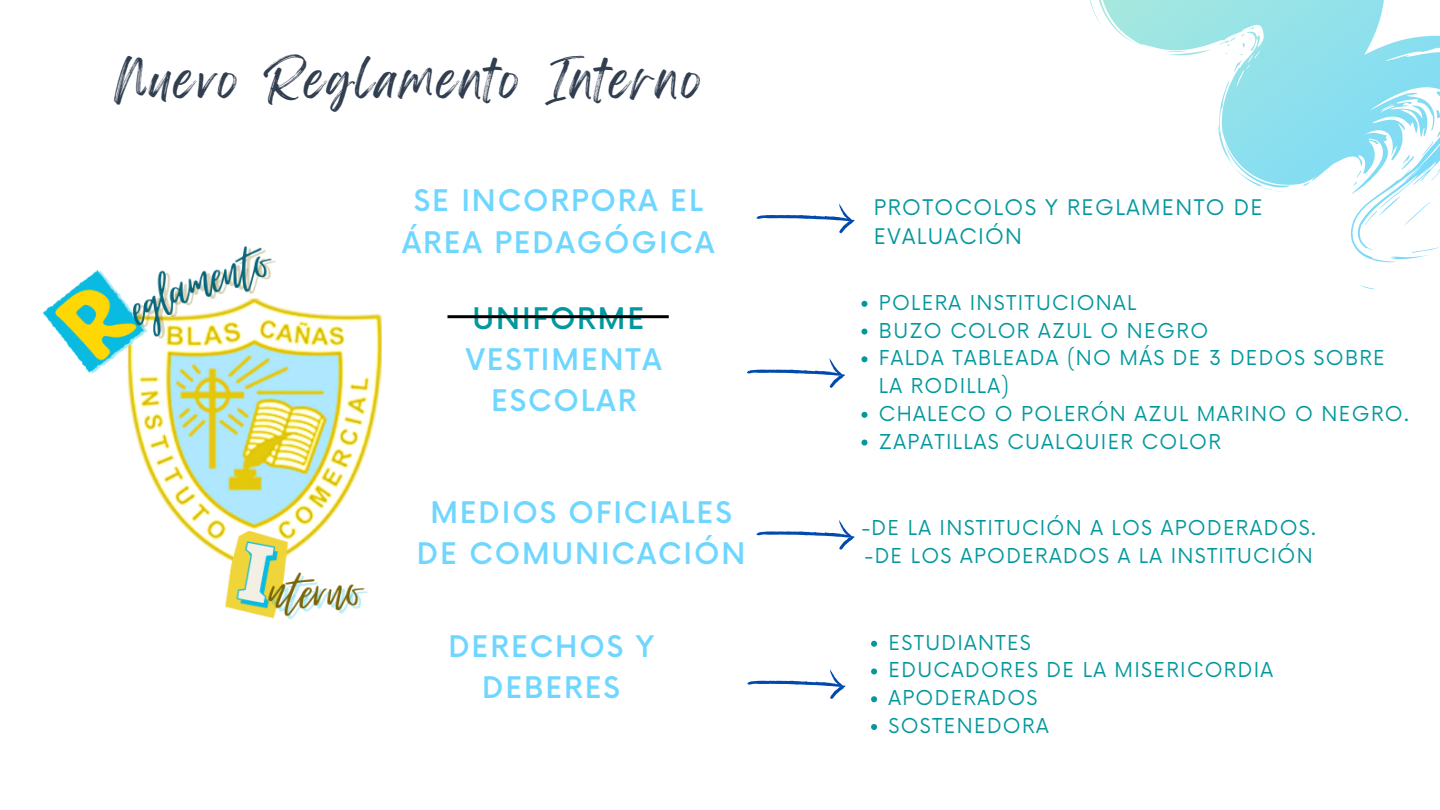
<style>
.page{position:relative;width:1440px;height:810px;background:#fff}
.page>*{position:absolute;margin:0;border:0;box-sizing:border-box;transform-origin:0 0}
.t1{font:44.3px "Feeling Passionate";letter-spacing:.085em;color:#313e50}
.t2{font:500 29px/41.2px "Now";letter-spacing:.065em;color:#6fd6ff;text-align:center}
.t3{font:500 29px "Now";letter-spacing:.065em;color:#03989e}
.t4{font:21px/29.2px "Now";letter-spacing:.065em;color:#03989e}
.t5{font:20px/27.8px "Now";letter-spacing:.065em;color:#03989e}
</style>
<div class="page">
<svg style="left:1089px;top:0;width:351px;height:290px"></svg>
<img style="left:42px;top:246px;width:418px;height:374px">
<hr style="left:447px;top:315px;width:222px;height:3px;background:#000">
<svg style="left:756px;top:203px;width:99px;height:30px"></svg>
<svg style="left:861px;top:301px;width:6px;height:6px"></svg>
<svg style="left:861px;top:329px;width:6px;height:6px"></svg>
<svg style="left:861px;top:356px;width:6px;height:6px"></svg>
<svg style="left:861px;top:412px;width:6px;height:6px"></svg>
<svg style="left:861px;top:440px;width:6px;height:6px"></svg>
<svg style="left:871px;top:641px;width:6px;height:6px"></svg>
<svg style="left:871px;top:668px;width:6px;height:6px"></svg>
<svg style="left:871px;top:696px;width:6px;height:6px"></svg>
<svg style="left:871px;top:724px;width:6px;height:6px"></svg>
<svg style="left:747px;top:358px;width:98px;height:30px"></svg>
<svg style="left:756px;top:520px;width:99px;height:30px"></svg>
<svg style="left:747px;top:669px;width:99px;height:30px"></svg>
<h1 class="t1" style="left:114px;top:43px;width:589px">Nuevo Reglamento Interno</h1>
<h2 class="t2" style="left:402px;top:182px;width:313px">SE INCORPORA EL<br>ÁREA PEDAGÓGICA</h2>
<h2 class="t3" style="left:473px;top:303px;width:173px">UNIFORME</h2>
<h2 class="t2" style="left:466px;top:341px;width:198px">VESTIMENTA<br>ESCOLAR</h2>
<h2 class="t2" style="left:417px;top:493px;width:330px">MEDIOS OFICIALES<br>DE COMUNICACIÓN</h2>
<h2 class="t2" style="left:448px;top:628px;width:207px">DERECHOS Y<br>DEBERES</h2>
<p class="t4" style="left:874px;top:194px;width:390px">PROTOCOLOS Y REGLAMENTO DE<br>EVALUACIÓN</p>
<p class="t5" style="left:879px;top:290px;width:531px">POLERA INSTITUCIONAL<br>BUZO COLOR AZUL O NEGRO<br>FALDA TABLEADA (NO MÁS DE 3 DEDOS SOBRE<br>LA RODILLA)<br>CHALECO O POLERÓN AZUL MARINO O NEGRO.<br>ZAPATILLAS CUALQUIER COLOR</p>
<p class="t5" style="left:861px;top:515px;width:456px">-DE LA INSTITUCIÓN A LOS APODERADOS. -DE LOS APODERADOS A LA INSTITUCIÓN</p>
<p class="t5" style="left:889px;top:630px;width:386px">ESTUDIANTES<br>EDUCADORES DE LA MISERICORDIA<br>APODERADOS<br>SOSTENEDORA</p>
</div>
